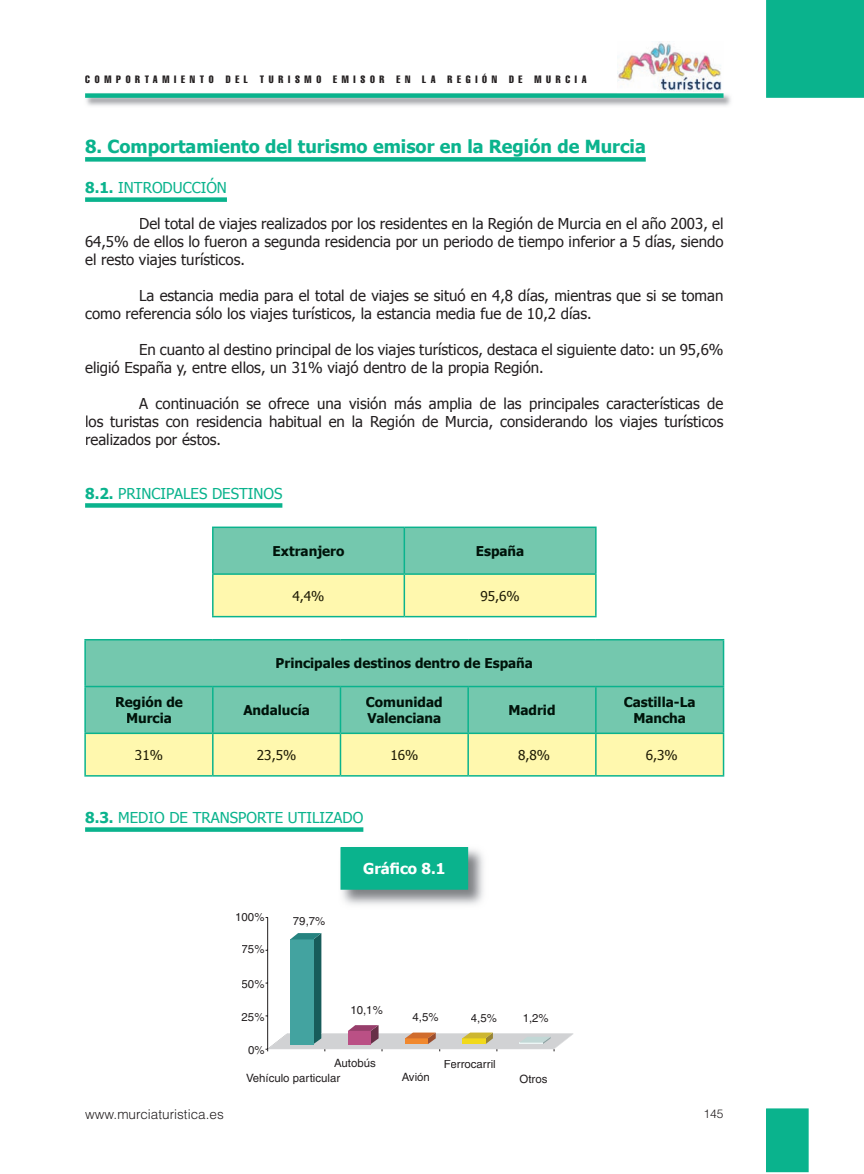
<style>
.page{position:relative;width:864px;height:1174px;background:#fff}
.page>*{position:absolute;margin:0;border:0;box-sizing:border-box;transform-origin:0 0}
.t1{font:700 18px "Tahoma";color:#0ab38d}
.t2{font:15px/18px "Tahoma";color:#231f20;text-align:justify}
.t3{font:15px "Tahoma";color:#0ab38d}
.t4{font:700 15px "Tahoma";color:#fff}
.t5{font:700 13.5px/16.2px "Tahoma";color:#00130a;text-align:center}
.t6{font:13.5px "Tahoma";color:#1f1c06}
.t7{font:300 13.5px "Helvetica";color:#231f20}
.t8{font:300 12px "Helvetica";color:#231f20}
.t9{font:11.4px "Helvetica";color:#231f20}
.t10{font:extra-condensed 10.5px "Helvetica";letter-spacing:.45em;color:#231f20}
.s1{font-weight:700}
</style>
<div class="page">
<img style="left:617px;top:41px;width:105px;height:51px">
<img style="left:86px;top:93px;width:645px;height:13px">
<div style="left:85px;top:93px;width:638px;height:5px;background:#0ab38d"></div>
<div style="left:766px;top:1px;width:96px;height:96px;background:#0ab38d"></div>
<div style="left:765px;top:0;width:98px;height:98px;border:2px solid #0ab38d"></div>
<div style="left:766px;top:1109px;width:41px;height:62px;background:#0ab38d"></div>
<div style="left:765px;top:1108px;width:43px;height:64px;border:2px solid #0ab38d"></div>
<div style="left:85px;top:157px;width:560px;height:5px;background:#0ab38d"></div>
<div style="left:85px;top:197px;width:142px;height:5px;background:#0ab38d"></div>
<div style="left:85px;top:503px;width:197px;height:5px;background:#0ab38d"></div>
<div style="left:85px;top:827px;width:278px;height:5px;background:#0ab38d"></div>
<svg style="left:213px;top:528px;width:382px;height:88px;background:#b6dfad"></svg>
<hr style="left:212px;top:526px;width:192px;height:2px;background:#0ab38d">
<hr style="left:212px;top:528px;width:1px;height:45px;background:#0ab38d">
<hr style="left:404px;top:526px;width:192px;height:2px;background:#0ab38d">
<hr style="left:403px;top:528px;width:2px;height:45px;background:#0ab38d">
<hr style="left:595px;top:528px;width:1px;height:45px;background:#0ab38d">
<hr style="left:212px;top:573px;width:192px;height:2px;background:#0ab38d">
<hr style="left:212px;top:575px;width:1px;height:41px;background:#0ab38d">
<hr style="left:404px;top:573px;width:192px;height:2px;background:#0ab38d">
<hr style="left:403px;top:575px;width:2px;height:41px;background:#0ab38d">
<hr style="left:595px;top:575px;width:1px;height:41px;background:#0ab38d">
<hr style="left:212px;top:616px;width:192px;height:1px;background:#0ab38d">
<hr style="left:404px;top:616px;width:192px;height:1px;background:#0ab38d">
<div style="left:273px;top:545px;width:71px;height:13px;background:#74c8ae"></div>
<div style="left:476px;top:545px;width:47px;height:13px;background:#74c8ae"></div>
<div style="left:293px;top:590px;width:31px;height:13px;background:#fff8ae"></div>
<div style="left:480px;top:590px;width:39px;height:13px;background:#fff8ae"></div>
<div style="left:86px;top:640px;width:636px;height:92px;background:#74c8ae"></div>
<div style="left:86px;top:734px;width:636px;height:41px;background:#fff8ae"></div>
<hr style="left:84px;top:639px;width:129px;height:1px;background:#0ab38d">
<hr style="left:84px;top:640px;width:2px;height:46px;background:#0ab38d">
<hr style="left:213px;top:639px;width:127px;height:1px;background:#0ab38d">
<hr style="left:340px;top:639px;width:128px;height:1px;background:#0ab38d">
<hr style="left:468px;top:639px;width:127px;height:1px;background:#0ab38d">
<hr style="left:595px;top:639px;width:129px;height:1px;background:#0ab38d">
<hr style="left:722px;top:640px;width:2px;height:46px;background:#0ab38d">
<hr style="left:84px;top:686px;width:129px;height:1px;background:#0ab38d">
<hr style="left:84px;top:687px;width:2px;height:45px;background:#0ab38d">
<hr style="left:213px;top:686px;width:127px;height:1px;background:#0ab38d">
<hr style="left:212px;top:687px;width:1px;height:45px;background:#0ab38d">
<hr style="left:340px;top:686px;width:128px;height:1px;background:#0ab38d">
<hr style="left:339px;top:687px;width:2px;height:45px;background:#0ab38d">
<hr style="left:468px;top:686px;width:127px;height:1px;background:#0ab38d">
<hr style="left:467px;top:687px;width:1px;height:45px;background:#0ab38d">
<hr style="left:595px;top:686px;width:129px;height:1px;background:#0ab38d">
<hr style="left:595px;top:687px;width:1px;height:45px;background:#0ab38d">
<hr style="left:722px;top:687px;width:2px;height:45px;background:#0ab38d">
<hr style="left:84px;top:732px;width:129px;height:2px;background:#0ab38d">
<hr style="left:84px;top:734px;width:2px;height:41px;background:#0ab38d">
<hr style="left:213px;top:732px;width:127px;height:2px;background:#0ab38d">
<hr style="left:212px;top:734px;width:1px;height:41px;background:#0ab38d">
<hr style="left:340px;top:732px;width:128px;height:2px;background:#0ab38d">
<hr style="left:339px;top:734px;width:2px;height:41px;background:#0ab38d">
<hr style="left:468px;top:732px;width:127px;height:2px;background:#0ab38d">
<hr style="left:467px;top:734px;width:1px;height:41px;background:#0ab38d">
<hr style="left:595px;top:732px;width:129px;height:2px;background:#0ab38d">
<hr style="left:595px;top:734px;width:1px;height:41px;background:#0ab38d">
<hr style="left:722px;top:734px;width:2px;height:41px;background:#0ab38d">
<hr style="left:84px;top:775px;width:129px;height:1px;background:#0ab38d">
<hr style="left:213px;top:775px;width:127px;height:1px;background:#0ab38d">
<hr style="left:340px;top:775px;width:128px;height:1px;background:#0ab38d">
<hr style="left:468px;top:775px;width:127px;height:1px;background:#0ab38d">
<hr style="left:595px;top:775px;width:129px;height:1px;background:#0ab38d">
<div style="left:276px;top:657px;width:256px;height:14px;background:#74c8ae"></div>
<div style="left:116px;top:696px;width:66px;height:13px;background:#74c8ae"></div>
<div style="left:127px;top:713px;width:44px;height:10px;background:#74c8ae"></div>
<div style="left:243px;top:704px;width:66px;height:11px;background:#74c8ae"></div>
<div style="left:366px;top:696px;width:75px;height:11px;background:#74c8ae"></div>
<div style="left:367px;top:713px;width:73px;height:10px;background:#74c8ae"></div>
<div style="left:509px;top:705px;width:45px;height:10px;background:#74c8ae"></div>
<div style="left:624px;top:696px;width:70px;height:11px;background:#74c8ae"></div>
<div style="left:634px;top:713px;width:51px;height:10px;background:#74c8ae"></div>
<div style="left:135px;top:749px;width:27px;height:11px;background:#fff8ae"></div>
<div style="left:257px;top:749px;width:38px;height:13px;background:#fff8ae"></div>
<div style="left:391px;top:749px;width:26px;height:11px;background:#fff8ae"></div>
<div style="left:513px;top:749px;width:36px;height:13px;background:#fff8ae"></div>
<div style="left:641px;top:749px;width:35px;height:13px;background:#fff8ae"></div>
<hr style="left:267px;top:917px;width:1px;height:132px;background:#231f20">
<svg style="left:265px;top:933px;width:308px;height:118px"></svg>
<img style="left:340px;top:847px;width:144px;height:58px">
<div style="left:341px;top:848px;width:126px;height:41px;background:#0ab38d"></div>
<div style="left:340px;top:847px;width:128px;height:42px;border:2px solid #0ab38d"></div>
<p class="t10" style="left:85px;top:73px;width:503px">COMPORTAMIENTO DEL TURISMO EMISOR EN LA REGIÓN DE MURCIA</p>
<p class="t1" style="left:85px;top:135px;width:562px">8. Comportamiento del turismo emisor en la Región de Murcia</p>
<p class="t3" style="left:85px;top:178px;width:143px"><span class="s1">8.1.</span> INTRODUCCIÓN</p>
<p class="t2" style="left:85px;top:214px;width:639px;text-indent:54px">Del total de viajes realizados por los residentes en la Región de Murcia en el año 2003, el 64,5% de ellos lo fueron a segunda residencia por un periodo de tiempo inferior a 5 días, siendo el resto viajes turísticos.</p>
<p class="t2" style="left:85px;top:286px;width:639px;text-indent:54px">La estancia media para el total de viajes se situó en 4,8 días, mientras que si se toman como referencia sólo los viajes turísticos, la estancia media fue de 10,2 días.</p>
<p class="t2" style="left:85px;top:340px;width:639px;text-indent:54px">En cuanto al destino principal de los viajes turísticos, destaca el siguiente dato: un 95,6% eligió España y, entre ellos, un 31% viajó dentro de la propia Región.</p>
<p class="t2" style="left:85px;top:394px;width:639px;text-indent:54px">A continuación se ofrece una visión más amplia de las principales características de los turistas con residencia habitual en la Región de Murcia, considerando los viajes turísticos realizados por éstos.</p>
<p class="t3" style="left:85px;top:484px;width:199px"><span class="s1">8.2.</span> PRINCIPALES DESTINOS</p>
<p class="t5" style="left:272px;top:542px;width:73px">Extranjero</p>
<p class="t5" style="left:475px;top:542px;width:50px">España</p>
<p class="t6" style="left:292px;top:587px;width:33px">4,4%</p>
<p class="t6" style="left:480px;top:587px;width:41px">95,6%</p>
<p class="t5" style="left:275px;top:655px;width:259px">Principales destinos dentro de España</p>
<p class="t5" style="left:115px;top:693px;width:69px">Región de<br>Murcia</p>
<p class="t5" style="left:243px;top:701px;width:68px">Andalucía</p>
<p class="t5" style="left:366px;top:693px;width:78px;text-align:left">Comunidad<br>Valenciana</p>
<p class="t5" style="left:508px;top:701px;width:49px">Madrid</p>
<p class="t5" style="left:623px;top:693px;width:73px">Castilla-La<br>Mancha</p>
<p class="t6" style="left:135px;top:746px;width:29px">31%</p>
<p class="t6" style="left:257px;top:746px;width:41px">23,5%</p>
<p class="t6" style="left:390px;top:746px;width:29px">16%</p>
<p class="t6" style="left:518px;top:746px;width:34px">8,8%</p>
<p class="t6" style="left:645px;top:746px;width:34px">6,3%</p>
<p class="t3" style="left:85px;top:808px;width:280px"><span class="s1">8.3.</span> MEDIO DE TRANSPORTE UTILIZADO</p>
<p class="t9" style="left:235px;top:910px;width:31px">100%</p>
<p class="t9" style="left:241px;top:942px;width:24px">75%</p>
<p class="t9" style="left:241px;top:977px;width:24px">50%</p>
<p class="t9" style="left:241px;top:1010px;width:24px">25%</p>
<p class="t9" style="left:248px;top:1043px;width:18px">0%</p>
<p class="t9" style="left:293px;top:914px;width:34px">79,7%</p>
<p class="t4" style="left:363px;top:859px;width:84px">Gráfico 8.1</p>
<p class="t9" style="left:350px;top:1003px;width:34px">10,1%</p>
<p class="t9" style="left:334px;top:1056px;width:43px">Autobús</p>
<p class="t9" style="left:412px;top:1010px;width:28px">4,5%</p>
<p class="t9" style="left:470px;top:1011px;width:28px">4,5%</p>
<p class="t9" style="left:522px;top:1011px;width:28px">1,2%</p>
<p class="t9" style="left:444px;top:1057px;width:53px">Ferrocarril</p>
<p class="t9" style="left:246px;top:1071px;width:96px">Vehículo particular</p>
<p class="t9" style="left:401px;top:1070px;width:30px">Avión</p>
<p class="t9" style="left:519px;top:1072px;width:29px">Otros</p>
<p class="t7" style="left:85px;top:1105px;width:140px">www.murciaturistica.es</p>
<p class="t8" style="left:703px;top:1106px;width:22px">145</p>
</div>
